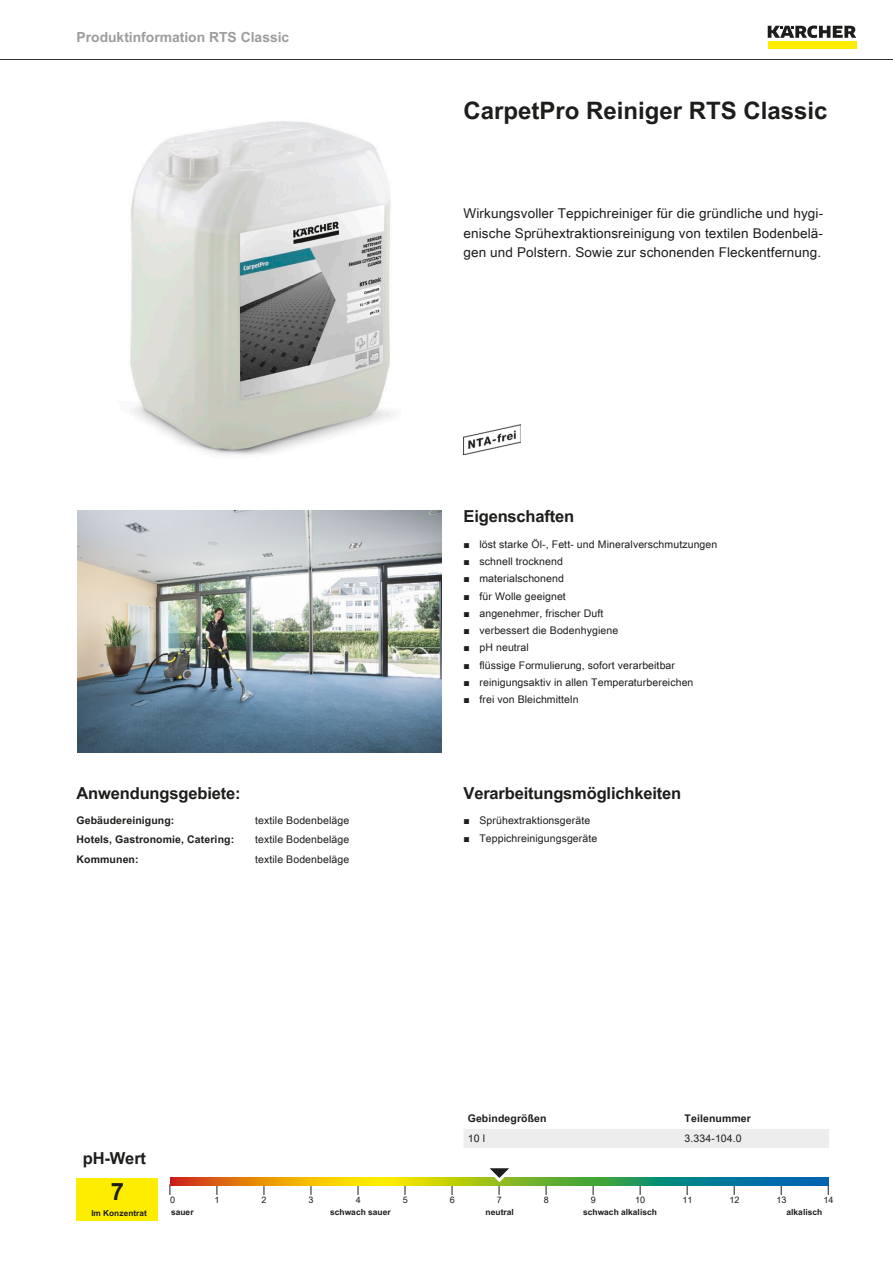
<style>
.page{position:relative;width:893px;height:1263px;background:#fff}
.page>*{position:absolute;margin:0;border:0;box-sizing:border-box;transform-origin:0 0}
.t1{font:700 24px "Arial Unicode MS";color:#1d1d1b}
.t2{font:700 16.5px "Arial Unicode MS";letter-spacing:-.01em;color:#1d1d1b}
.t3{font:700 13.8px "Arial Unicode MS";color:#9d9d9d}
.t4{font:13.5px/19.5px "Arial Unicode MS";letter-spacing:.01em;color:#1d1d1b;text-align:justify}
.t5{font:10.5px "Arial Unicode MS";letter-spacing:.01em;color:#1d1d1b}
.t6{font:700 10.5px "Arial Unicode MS";letter-spacing:.01em;color:#1d1d1b}
.t7{font:9px "Arial Unicode MS";color:#1d1d1b}
.t8{font:700 8.4px "Arial Unicode MS";color:#1d1d1b}
.t9{font:700 8.25px "Arial Unicode MS";color:#1d1d1b}
.s1{font-family:"Arial"}
</style>
<div class="page">
<hr style="left:0;top:59px;width:893px;height:1px;background:#1d1d1b">
<div style="left:768px;top:42px;width:88px;height:7px;background:#ffed00"></div>
<svg style="left:768px;top:26px;width:88px;height:12px"></svg>
<img style="left:130px;top:121px;width:266px;height:335px">
<img style="left:463px;top:424px;width:57px;height:30px">
<img style="left:78px;top:510px;width:363px;height:243px">
<div style="left:77px;top:1178px;width:81px;height:42px;background:#ffed00"></div>
<svg style="left:170px;top:1178px;width:658px;height:8px;background:#829b3c"></svg>
<svg style="left:482px;top:1168px;width:38px;height:27px"></svg>
<div style="left:464px;top:1129px;width:365px;height:19px;background:#ededed"></div>
<h3 class="t3" style="left:77px;top:27px;width:214px">Produktinformation RTS Classic</h3>
<h2 class="t2" style="left:77px;top:780px;width:166px">Anwendungsgebiete:</h2>
<p class="t6" style="left:77px;top:812px;width:99px">Gebäudereinigung:</p>
<p class="t5" style="left:255px;top:812px;width:96px">textile Bodenbeläge</p>
<p class="t6" style="left:77px;top:832px;width:159px">Hotels, Gastronomie, Catering:</p>
<p class="t5" style="left:255px;top:832px;width:96px">textile Bodenbeläge</p>
<p class="t6" style="left:77px;top:851px;width:64px">Kommunen:</p>
<p class="t5" style="left:255px;top:851px;width:96px">textile Bodenbeläge</p>
<h1 class="t1" style="left:463px;top:93px;width:366px">CarpetPro Reiniger RTS Classic</h1>
<p class="t4" style="left:463px;top:203px;width:361px">Wirkungsvoller Teppichreiniger für die gründliche und hygi&shy;enische Sprühextraktionsreinigung von textilen Bodenbelä&shy;gen und Polstern. Sowie zur schonenden Fleckentfernung.</p>
<h2 class="t2" style="left:463px;top:504px;width:112px">Eigenschaften</h2>
<p class="t5" style="left:463px;top:536px;width:255px"><span class="s1">■</span> löst starke Öl-, Fett- und Mineralverschmutzungen</p>
<p class="t5" style="left:463px;top:554px;width:101px"><span class="s1">■</span> schnell trocknend</p>
<p class="t5" style="left:463px;top:571px;width:102px"><span class="s1">■</span> materialschonend</p>
<p class="t5" style="left:463px;top:588px;width:104px"><span class="s1">■</span> für Wolle geeignet</p>
<p class="t5" style="left:463px;top:605px;width:141px"><span class="s1">■</span> angenehmer, frischer Duft</p>
<p class="t5" style="left:463px;top:623px;width:156px"><span class="s1">■</span> verbessert die Bodenhygiene</p>
<p class="t5" style="left:463px;top:640px;width:67px"><span class="s1">■</span> pH neutral</p>
<p class="t5" style="left:463px;top:657px;width:213px"><span class="s1">■</span> flüssige Formulierung, sofort verarbeitbar</p>
<p class="t5" style="left:463px;top:674px;width:231px"><span class="s1">■</span> reinigungsaktiv in allen Temperaturbereichen</p>
<p class="t5" style="left:463px;top:692px;width:117px"><span class="s1">■</span> frei von Bleichmitteln</p>
<h2 class="t2" style="left:463px;top:780px;width:219px">Verarbeitungsmöglichkeiten</h2>
<p class="t5" style="left:463px;top:813px;width:128px"><span class="s1">■</span> Sprühextraktionsgeräte</p>
<p class="t5" style="left:463px;top:830px;width:135px"><span class="s1">■</span> Teppichreinigungsgeräte</p>
<p class="t6" style="left:468px;top:1111px;width:80px">Gebindegrößen</p>
<p class="t6" style="left:685px;top:1111px;width:68px">Teilenummer</p>
<p class="t5" style="left:468px;top:1130px;width:19px">10 l</p>
<p class="t5" style="left:685px;top:1130px;width:59px">3.334-104.0</p>
<h2 class="t2" style="left:83px;top:1146px;width:65px">pH-Wert</h2>
<h1 class="t1" style="left:111px;top:1174px;width:15px">7</h1>
<p class="t7" style="left:170px;top:1193px;width:7px">0</p>
<p class="t7" style="left:215px;top:1193px;width:7px">1</p>
<p class="t7" style="left:262px;top:1193px;width:7px">2</p>
<p class="t7" style="left:309px;top:1193px;width:7px">3</p>
<p class="t7" style="left:356px;top:1193px;width:7px">4</p>
<p class="t7" style="left:403px;top:1193px;width:7px">5</p>
<p class="t7" style="left:450px;top:1193px;width:7px">6</p>
<p class="t7" style="left:497px;top:1193px;width:7px">7</p>
<p class="t7" style="left:544px;top:1193px;width:7px">8</p>
<p class="t7" style="left:591px;top:1193px;width:7px">9</p>
<p class="t7" style="left:635px;top:1193px;width:12px">10</p>
<p class="t7" style="left:682px;top:1193px;width:12px">11</p>
<p class="t7" style="left:729px;top:1193px;width:12px">12</p>
<p class="t7" style="left:776px;top:1193px;width:12px">13</p>
<p class="t7" style="left:823px;top:1193px;width:12px">14</p>
<p class="t9" style="left:91px;top:1207px;width:57px">Im Konzentrat</p>
<p class="t8" style="left:171px;top:1206px;width:24px">sauer</p>
<p class="t8" style="left:330px;top:1206px;width:62px">schwach sauer</p>
<p class="t8" style="left:486px;top:1206px;width:30px">neutral</p>
<p class="t8" style="left:583px;top:1206px;width:75px">schwach alkalisch</p>
<p class="t8" style="left:786px;top:1206px;width:37px">alkalisch</p>
</div>
